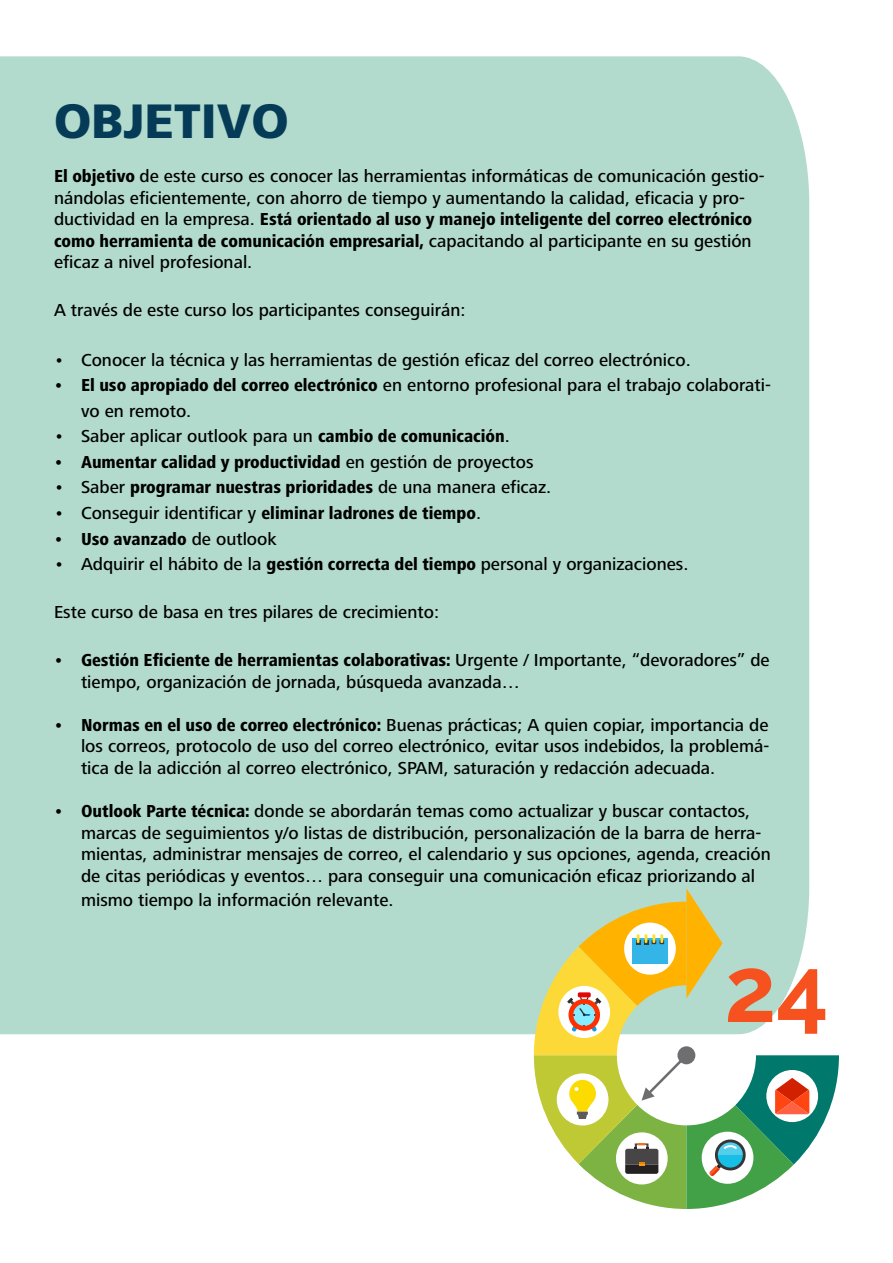
<style>
.page{position:relative;width:893px;height:1263px;background:#fff}
.page>*{position:absolute;margin:0;border:0;box-sizing:border-box;transform-origin:0 0}
.t1{font:800 48px "Articulate";color:#053b57}
.t2{font:500 18px/21.6px "Frutiger Next LT";color:#000}
.t3{font:800 condensed 18px "Frutiger Next LT";color:#000}
.s1{font-weight:800;font-stretch:condensed}
.s2{font-weight:500;font-stretch:normal}
</style>
<div class="page">
<div style="left:0;top:56px;width:809px;height:978px;background:#b2dbcd"></div>
<svg style="left:534px;top:888px;width:305px;height:321px"></svg>
<h1 class="t1" style="left:54px;top:93px;width:236px">OBJETIVO</h1>
<p class="t2" style="left:54px;top:165px;width:712px"><span class="s1">El objetivo</span> de este curso es conocer las herramientas informáticas de comunicación gestio&shy;nándolas eficientemente, con ahorro de tiempo y aumentando la calidad, eficacia y pro&shy;ductividad en la empresa. <span class="s1">Está orientado al uso y manejo inteligente del correo electrónico como herramienta de comunicación empresarial,</span> capacitando al participante en su gestión eficaz a nivel profesional.</p>
<p class="t2" style="left:54px;top:300px;width:413px">A través de este curso los participantes conseguirán:</p>
<p class="t2" style="left:54px;top:349px;width:638px">• Conocer la técnica y las herramientas de gestión eficaz del correo electrónico.</p>
<p class="t2" style="left:81px;top:373px;width:691px;line-height:25.5px;text-indent:-27px"><span class="s1">• El uso apropiado del correo electrónico</span> en entorno profesional para el trabajo colaborati&shy;vo en remoto.</p>
<p class="t2" style="left:54px;top:426px;width:457px">• Saber aplicar outlook para un <span class="s1">cambio de comunicación</span>.</p>
<p class="t3" style="left:54px;top:452px;width:481px">• Aumentar calidad y productividad <span class="s2">en gestión de proyectos</span></p>
<p class="t3" style="left:54px;top:477px;width:499px"><span class="s2">• Saber</span> programar nuestras prioridades <span class="s2">de una manera eficaz.</span></p>
<p class="t3" style="left:54px;top:503px;width:429px"><span class="s2">• Conseguir identificar y</span> eliminar ladrones de tiempo<span class="s2">.</span></p>
<p class="t3" style="left:54px;top:528px;width:224px">• Uso avanzado <span class="s2">de outlook</span></p>
<p class="t2" style="left:54px;top:553px;width:636px">• Adquirir el hábito de la <span class="s1">gestión correcta del tiempo</span> personal y organizaciones.</p>
<p class="t2" style="left:54px;top:601px;width:387px">Este curso de basa en tres pilares de crecimiento:</p>
<p class="t2" style="left:81px;top:649px;width:690px;text-indent:-27px"><span class="s1">• Gestión Eficiente de herramientas colaborativas:</span> Urgente / Importante, “devoradores” de tiempo, organización de jornada, búsqueda avanzada…</p>
<p class="t2" style="left:81px;top:714px;width:690px;text-align:justify;text-indent:-27px"><span class="s1">• Normas en el uso de correo electrónico:</span> Buenas prácticas; A quien copiar, importancia de los correos, protocolo de uso del correo electrónico, evitar usos indebidos, la problemá&shy;tica de la adicción al correo electrónico, SPAM, saturación y redacción adecuada.</p>
<p class="t2" style="left:81px;top:800px;width:691px;text-indent:-27px"><span class="s1">• Outlook Parte técnica:</span> donde se abordarán temas como actualizar y buscar contactos, marcas de seguimientos y/o listas de distribución, personalización de la barra de herra&shy;mientas, administrar mensajes de correo, el calendario y sus opciones, agenda, creación de citas periódicas y eventos… para conseguir una comunicación eficaz priorizando al</p>
<p class="t2" style="left:81px;top:889px;width:314px">mismo tiempo la información relevante.</p>
</div>
